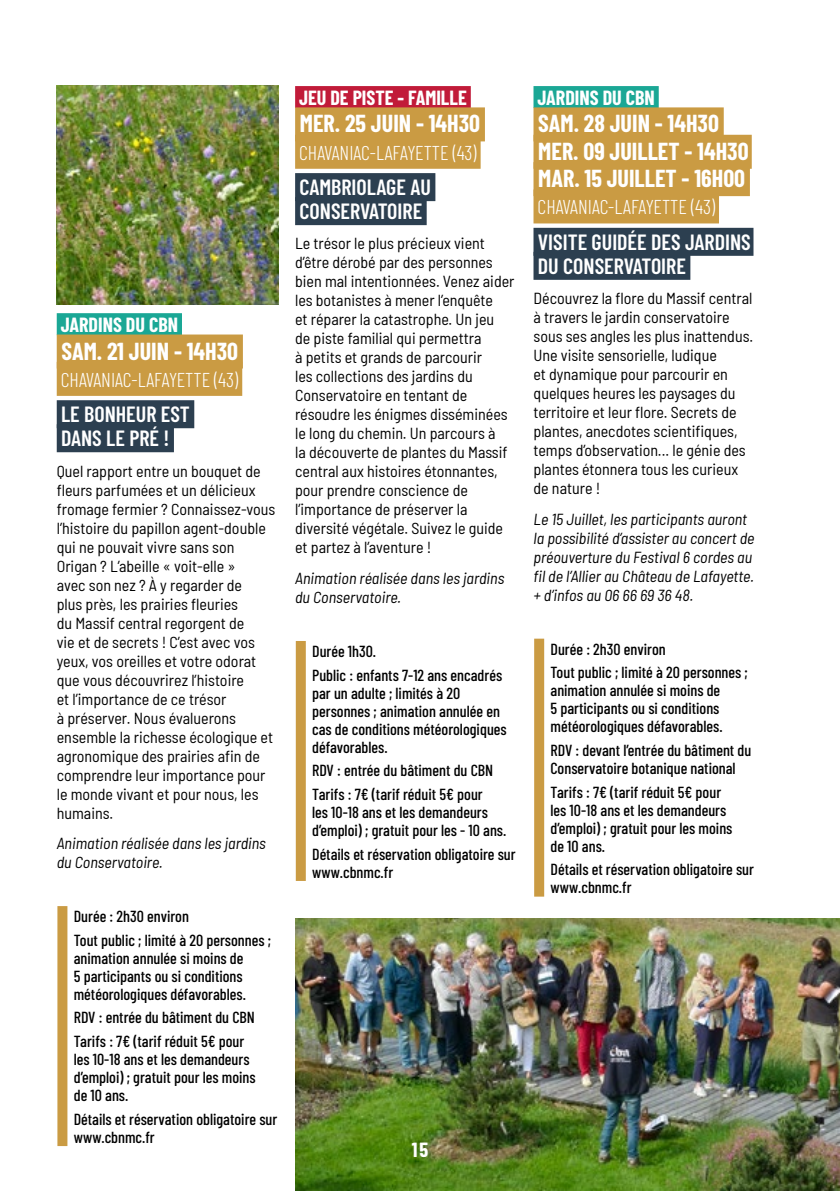
<style>
.page{position:relative;width:840px;height:1191px;background:#fff}
.page>*{position:absolute;margin:0;border:0;box-sizing:border-box;transform-origin:0 0}
.t1{font:700 24px/27.4px "Barlow Condensed";color:#fff}
.t2{font:600 22px/24px "Barlow Condensed";color:#fff}
.t3{font:300 20px "Barlow Condensed";color:#fff}
.t4{font:700 20px "Barlow Condensed";color:#fff}
.t5{font:semi-condensed 16px/19px "Barlow";color:#000}
.t6{font:500 16px/18px "Barlow Condensed";color:#000}
.t7{font:italic semi-condensed 16px/19px "Barlow";color:#000}
</style>
<div class="page">
<div style="left:57px;top:313px;width:125px;height:22px;background:#1aa795"></div>
<div style="left:57px;top:334px;width:186px;height:34px;background:#ca9b43"></div>
<div style="left:57px;top:362px;width:185px;height:34px;background:#ca9b43"></div>
<div style="left:57px;top:400px;width:137px;height:28px;background:#2c3f50"></div>
<div style="left:57px;top:424px;width:117px;height:28px;background:#2c3f50"></div>
<div style="left:57px;top:906px;width:10px;height:240px;background:#ca9b43"></div>
<img style="left:57px;top:85px;width:221px;height:220px">
<div style="left:295px;top:86px;width:175px;height:22px;background:#c11b39"></div>
<div style="left:295px;top:107px;width:189px;height:34px;background:#ca9b43"></div>
<div style="left:295px;top:135px;width:185px;height:34px;background:#ca9b43"></div>
<div style="left:295px;top:173px;width:140px;height:28px;background:#2c3f50"></div>
<div style="left:295px;top:197px;width:131px;height:28px;background:#2c3f50"></div>
<div style="left:295px;top:641px;width:10px;height:240px;background:#ca9b43"></div>
<div style="left:533px;top:86px;width:125px;height:22px;background:#1aa795"></div>
<div style="left:533px;top:107px;width:190px;height:34px;background:#ca9b43"></div>
<div style="left:533px;top:135px;width:218px;height:34px;background:#ca9b43"></div>
<div style="left:533px;top:162px;width:216px;height:34px;background:#ca9b43"></div>
<div style="left:533px;top:189px;width:185px;height:34px;background:#ca9b43"></div>
<div style="left:533px;top:228px;width:220px;height:28px;background:#2c3f50"></div>
<div style="left:533px;top:252px;width:157px;height:28px;background:#2c3f50"></div>
<div style="left:534px;top:638px;width:10px;height:258px;background:#ca9b43"></div>
<img style="left:295px;top:918px;width:544px;height:273px">
<p class="t4" style="left:61px;top:311px;width:119px">JARDINS DU CBN</p>
<h1 class="t1" style="left:61px;top:336px;width:178px">SAM. 21 JUIN - 14H30</h1>
<p class="t3" style="left:61px;top:365px;width:179px">CHAVANIAC-LAFAYETTE (43)</p>
<h2 class="t2" style="left:61px;top:401px;width:130px">LE BONHEUR EST<br>DANS LE PRÉ !</h2>
<p class="t5" style="left:57px;top:460px;width:220px">Quel rapport entre un bouquet de fleurs parfumées et un délicieux fromage fermier ? Connaissez-vous l’histoire du papillon agent-double qui ne pouvait vivre sans son<br>Origan ? L’abeille « voit-elle »<br>avec son nez ? À y regarder de<br>plus près, les prairies fleuries<br>du Massif central regorgent de<br>vie et de secrets ! C’est avec vos yeux, vos oreilles et votre odorat que vous découvrirez l’histoire<br>et l’importance de ce trésor<br>à préserver. Nous évaluerons ensemble la richesse écologique et agronomique des prairies afin de comprendre leur importance pour le monde vivant et pour nous, les humains.</p>
<p class="t7" style="left:57px;top:832px;width:210px">Animation réalisée dans les jardins du Conservatoire.</p>
<p class="t6" style="left:74px;top:903px;width:199px;line-height:23.6px">Durée : 2h30 environ<br>Tout public ; limité à 20 personnes ;</p>
<p class="t6" style="left:74px;top:947px;width:173px">animation annulée si moins de<br>5 participants ou si conditions météorologiques défavorables.</p>
<p class="t6" style="left:74px;top:1004px;width:182px;line-height:23.6px">RDV : entrée du bâtiment du CBN<br>Tarifs : 7€ (tarif réduit 5€ pour</p>
<p class="t6" style="left:74px;top:1049px;width:183px">les 10-18 ans et les demandeurs d’emploi) ; gratuit pour les moins de 10 ans.</p>
<p class="t6" style="left:74px;top:1108px;width:205px">Détails et réservation obligatoire sur www.cbnmc.fr</p>
<p class="t4" style="left:299px;top:84px;width:169px">JEU DE PISTE - FAMILLE</p>
<h1 class="t1" style="left:300px;top:109px;width:181px">MER. 25 JUIN - 14H30</h1>
<p class="t3" style="left:299px;top:138px;width:179px">CHAVANIAC-LAFAYETTE (43)</p>
<h2 class="t2" style="left:299px;top:174px;width:133px">CAMBRIOLAGE AU<br>CONSERVATOIRE</h2>
<p class="t5" style="left:295px;top:233px;width:221px">Le trésor le plus précieux vient d’être dérobé par des personnes bien mal intentionnées. Venez aider les botanistes à mener l’enquête<br>et réparer la catastrophe. Un jeu<br>de piste familial qui permettra<br>à petits et grands de parcourir<br>les collections des jardins du<br>Conservatoire en tentant de résoudre les énigmes disséminées le long du chemin. Un parcours à<br>la découverte de plantes du Massif central aux histoires étonnantes, pour prendre conscience de l’importance de préserver la diversité végétale. Suivez le guide et partez à l’aventure !</p>
<p class="t7" style="left:295px;top:567px;width:210px">Animation réalisée dans les jardins du Conservatoire.</p>
<p class="t6" style="left:312px;top:638px;width:191px;line-height:23.6px">Durée 1h30.<br>Public : enfants 7-12 ans encadrés</p>
<p class="t6" style="left:312px;top:682px;width:196px">par un adulte ; limités à 20 personnes ; animation annulée en cas de conditions météorologiques défavorables.</p>
<p class="t6" style="left:312px;top:757px;width:182px;line-height:23.6px">RDV : entrée du bâtiment du CBN<br>Tarifs : 7€ (tarif réduit 5€ pour</p>
<p class="t6" style="left:312px;top:802px;width:196px">les 10-18 ans et les demandeurs d’emploi) ; gratuit pour les - 10 ans.</p>
<p class="t6" style="left:312px;top:843px;width:205px">Détails et réservation obligatoire sur www.cbnmc.fr</p>
<p class="t4" style="left:411px;top:1135px;width:18px">15</p>
<p class="t4" style="left:537px;top:84px;width:119px">JARDINS DU CBN</p>
<h1 class="t1" style="left:538px;top:109px;width:212px">SAM. 28 JUIN - 14H30<br>MER. 09 JUILLET - 14H30<br>MAR. 15 JUILLET - 16H00</h1>
<p class="t3" style="left:537px;top:193px;width:179px">CHAVANIAC-LAFAYETTE (43)</p>
<h2 class="t2" style="left:537px;top:228px;width:214px">VISITE GUIDÉE DES JARDINS<br>DU CONSERVATOIRE</h2>
<p class="t5" style="left:533px;top:288px;width:221px">Découvrez la flore du Massif central à travers le jardin conservatoire sous ses angles les plus inattendus.<br>Une visite sensorielle, ludique<br>et dynamique pour parcourir en quelques heures les paysages du territoire et leur flore. Secrets de plantes, anecdotes scientifiques, temps d’observation... le génie des plantes étonnera tous les curieux de nature !</p>
<p class="t7" style="left:533px;top:508px;width:222px">Le 15 Juillet, les participants auront la possibilité d’assister au concert de préouverture du Festival 6 cordes au fil de l’Allier au Château de Lafayette. + d’infos au 06 66 69 36 48.</p>
<p class="t6" style="left:550px;top:636px;width:199px;line-height:23.6px">Durée : 2h30 environ<br>Tout public ; limité à 20 personnes ;</p>
<p class="t6" style="left:550px;top:680px;width:173px">animation annulée si moins de<br>5 participants ou si conditions météorologiques défavorables.</p>
<p class="t6" style="left:550px;top:740px;width:202px">RDV : devant l’entrée du bâtiment du<br>Conservatoire botanique national</p>
<p class="t6" style="left:550px;top:781px;width:183px">Tarifs : 7€ (tarif réduit 5€ pour les 10-18 ans et les demandeurs d’emploi) ; gratuit pour les moins de 10 ans.</p>
<p class="t6" style="left:550px;top:859px;width:205px">Détails et réservation obligatoire sur www.cbnmc.fr</p>
</div>
